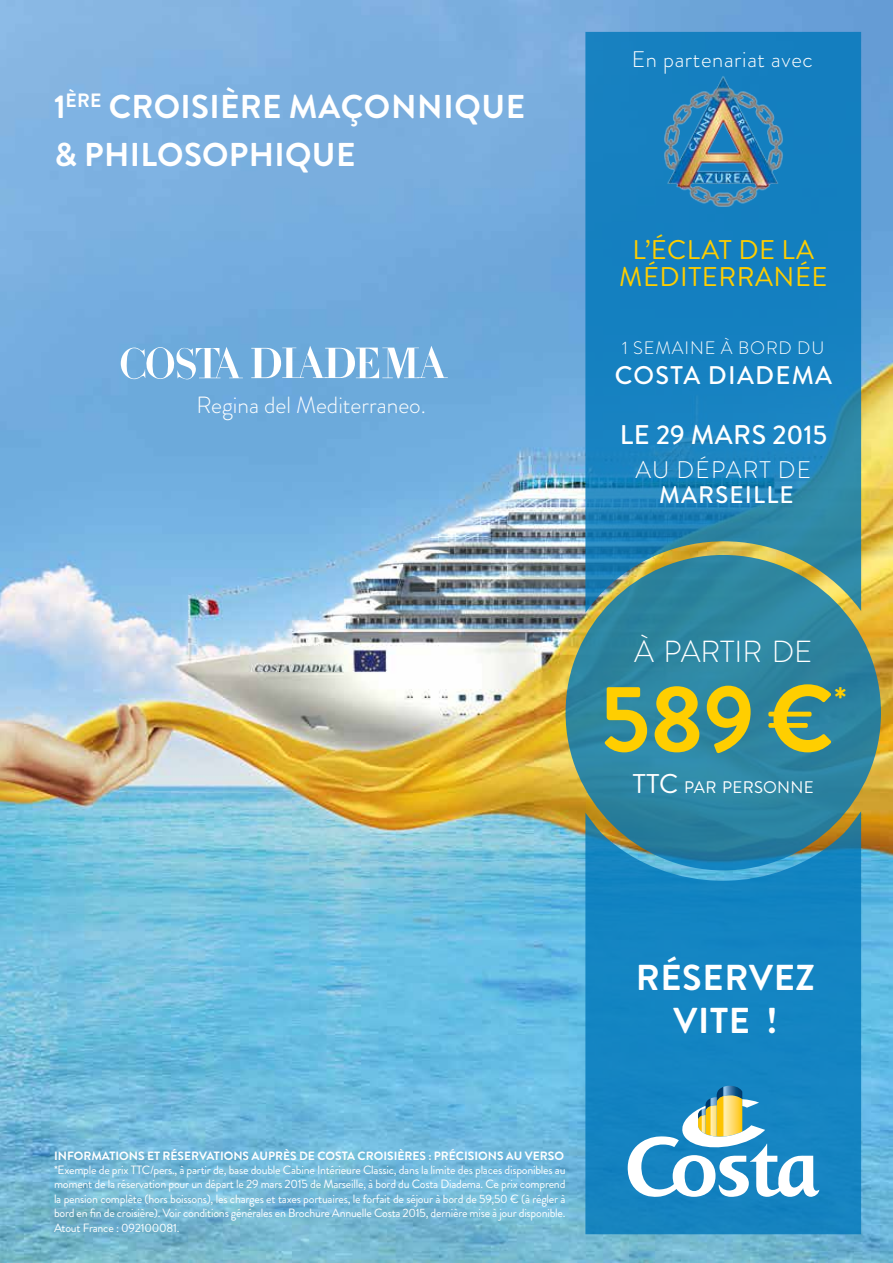
<style>
.page{position:relative;width:893px;height:1263px;background:#fff}
.page>*{position:absolute;margin:0;border:0;box-sizing:border-box;transform-origin:0 0}
.t1{font:700 94.5px "Brandon Grotesque";color:#ffce00}
.t2{font:700 36px/43.2px "Brandon Grotesque";letter-spacing:.02em;color:#fff;text-align:center}
.t3{font:700 34.2px "Brandon Grotesque";color:#ffce00}
.t4{font:700 33px/48px "Brandon Grotesque";letter-spacing:.01em;color:#fff}
.t5{font:300 30.45px "Brandon Grotesque";color:#fff}
.t6{font:27px/27px "Brandon Grotesque";letter-spacing:.02em;color:#ffce00;text-align:center}
.t7{font:500 27px "Brandon Grotesque";letter-spacing:.01em;color:#fff}
.t8{font:500 25.5px "Brandon Grotesque";letter-spacing:.05em;color:#fff}
.t9{font:300 24px "Brandon Grotesque";letter-spacing:.05em;color:#fff}
.t10{font:500 24px "Brandon Grotesque";letter-spacing:.05em;color:#fff}
.t11{font:300 23.4px "Brandon Grotesque";color:#fff}
.t12{font:300 22.5px "Brandon Grotesque";letter-spacing:.03em;color:#fff}
.t13{font:300 18px "Brandon Grotesque";letter-spacing:.05em;color:#fff}
.t14{font:16.8px "Brandon Grotesque";letter-spacing:.015em;color:#fff}
.t15{font:12px/14.4px "Brandon Grotesque";letter-spacing:-.02em;color:#fff;text-align:justify}
.t16{font:700 12px "Brandon Grotesque";color:#fff}
.s1{font-size:27px}
</style>
<div class="page">
<img style="left:0;top:0;width:893px;height:1263px">
<svg style="left:585px;top:32px;width:276px;height:581px;background:#1f83b9"></svg>
<div style="left:566px;top:555px;width:315px;height:315px;background:#2e85a0;border-radius:50%"></div>
<img style="left:659px;top:73px;width:129px;height:136px">
<svg style="left:585px;top:811px;width:276px;height:423px;background:#1b85bc"></svg>
<svg style="left:628px;top:1086px;width:191px;height:111px"></svg>
<svg style="left:251px;top:346px;width:197px;height:32px"></svg>
<svg style="left:121px;top:347px;width:122px;height:32px"></svg>
<h3 class="t4" style="left:54px;top:83px;width:473px">1<sup>ÈRE</sup> CROISIÈRE MAÇONNIQUE &amp; PHILOSOPHIQUE</h3>
<h3 class="t11" style="left:196px;top:389px;width:231px">Regina del Mediterraneo.</h3>
<h3 class="t12" style="left:632px;top:44px;width:183px">En partenariat avec</h3>
<h3 class="t6" style="left:619px;top:236px;width:210px">L’ÉCLAT DE LA<br>MÉDITERRANÉE</h3>
<h3 class="t13" style="left:622px;top:335px;width:204px">1 SEMAINE À BORD DU</h3>
<h3 class="t8" style="left:615px;top:358px;width:219px">COSTA DIADEMA</h3>
<h3 class="t7" style="left:620px;top:416px;width:209px">LE 29 MARS 2015</h3>
<h3 class="t9" style="left:635px;top:453px;width:177px">AU DÉPART DE</h3>
<h3 class="t10" style="left:659px;top:478px;width:136px">MARSEILLE</h3>
<h3 class="t5" style="left:634px;top:631px;width:180px">À PARTIR DE</h3>
<h1 class="t1" style="left:600px;top:653px;width:236px">589€</h1>
<h3 class="t3" style="left:834px;top:675px;width:13px">*</h3>
<h3 class="t14" style="left:633px;top:776px;width:182px"><span class="s1">TTC</span> PAR PERSONNE</h3>
<p class="t16" style="left:54px;top:1147px;width:511px">INFORMATIONS ET RÉSERVATIONS AUPRÈS DE COSTA CROISIÈRES : PRÉCISIONS AU VERSO</p>
<p class="t15" style="left:54px;top:1163px;width:513px">*Exemple de prix TTC/pers., à partir de, base double Cabine Intérieure Classic, dans la limite des places disponibles au moment de la réservation pour un départ le 29 mars 2015 de Marseille, à bord du Costa Diadema. Ce prix comprend la pension complète (hors boissons), les charges et taxes portuaires, le forfait de séjour à bord de 59,50 € (à régler à bord en fin de croisière). Voir conditions générales en Brochure Annuelle Costa 2015, dernière mise à jour disponible.<br>Atout France : 092100081.</p>
<h2 class="t2" style="left:636px;top:956px;width:181px">RÉSERVEZ<br>VITE !</h2>
</div>
